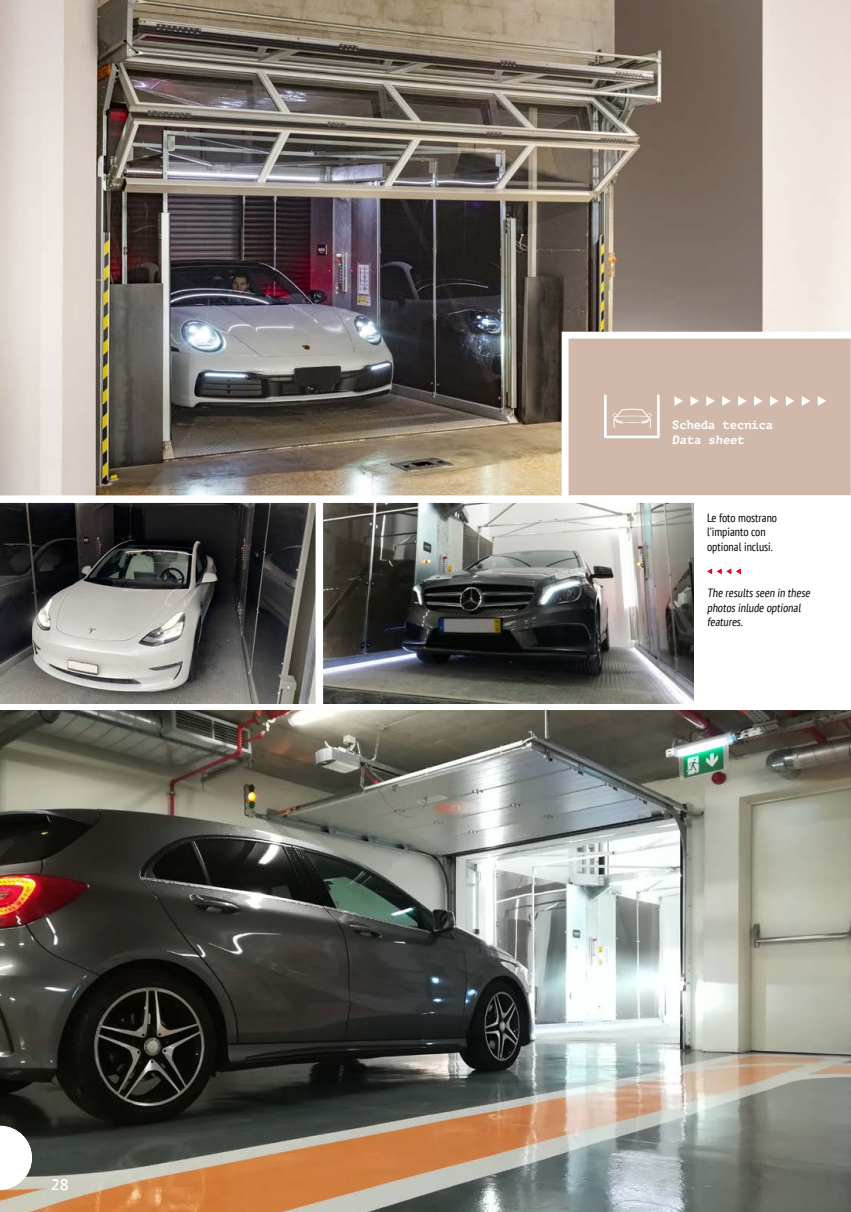
<style>
.page{position:relative;width:851px;height:1212px;background:#fff}
.page>*{position:absolute;margin:0;border:0;box-sizing:border-box;transform-origin:0 0}
.t1{font:15px "PT Mono";color:#fff}
.t2{font:condensed 12px/14.4px "PT Sans";color:#000}
.t3{font:700 12px/15px "PT Mono";color:#fff}
</style>
<div class="page">
<img style="left:323px;top:503px;width:370px;height:200px">
<img style="left:0;top:503px;width:315px;height:200px">
<svg style="left:707px;top:569px;width:39px;height:5px"></svg>
<img style="left:0;top:710px;width:850px;height:502px">
<img style="left:0;top:0;width:850px;height:495px">
<svg style="left:558px;top:328px;width:292px;height:178px;background:#d1bcaf"></svg>
<svg style="left:674px;top:396px;width:9px;height:10px"></svg>
<svg style="left:690px;top:396px;width:8px;height:10px"></svg>
<svg style="left:706px;top:396px;width:8px;height:10px"></svg>
<svg style="left:722px;top:396px;width:8px;height:10px"></svg>
<svg style="left:738px;top:396px;width:8px;height:10px"></svg>
<svg style="left:754px;top:396px;width:8px;height:10px"></svg>
<svg style="left:769px;top:396px;width:9px;height:10px"></svg>
<svg style="left:785px;top:396px;width:9px;height:10px"></svg>
<svg style="left:801px;top:396px;width:9px;height:10px"></svg>
<svg style="left:817px;top:396px;width:9px;height:10px"></svg>
<div style="left:0;top:495px;width:850px;height:8px;background:#fff"></div>
<svg style="left:0;top:1126px;width:32px;height:63px"></svg>
<svg style="left:604px;top:394px;width:55px;height:44px;background:#d8c5b9"></svg>
<p class="t1" style="left:51px;top:1176px;width:19px">28</p>
<p class="t3" style="left:672px;top:418px;width:102px">Scheda tecnica<br>Data sheet</p>
<p class="t2" style="left:707px;top:511px;width:71px">Le foto mostrano l’impianto con optional inclusi.</p>
<p class="t2" style="left:707px;top:586px;width:106px">The results seen in these photos inlude optional features.</p>
</div>
